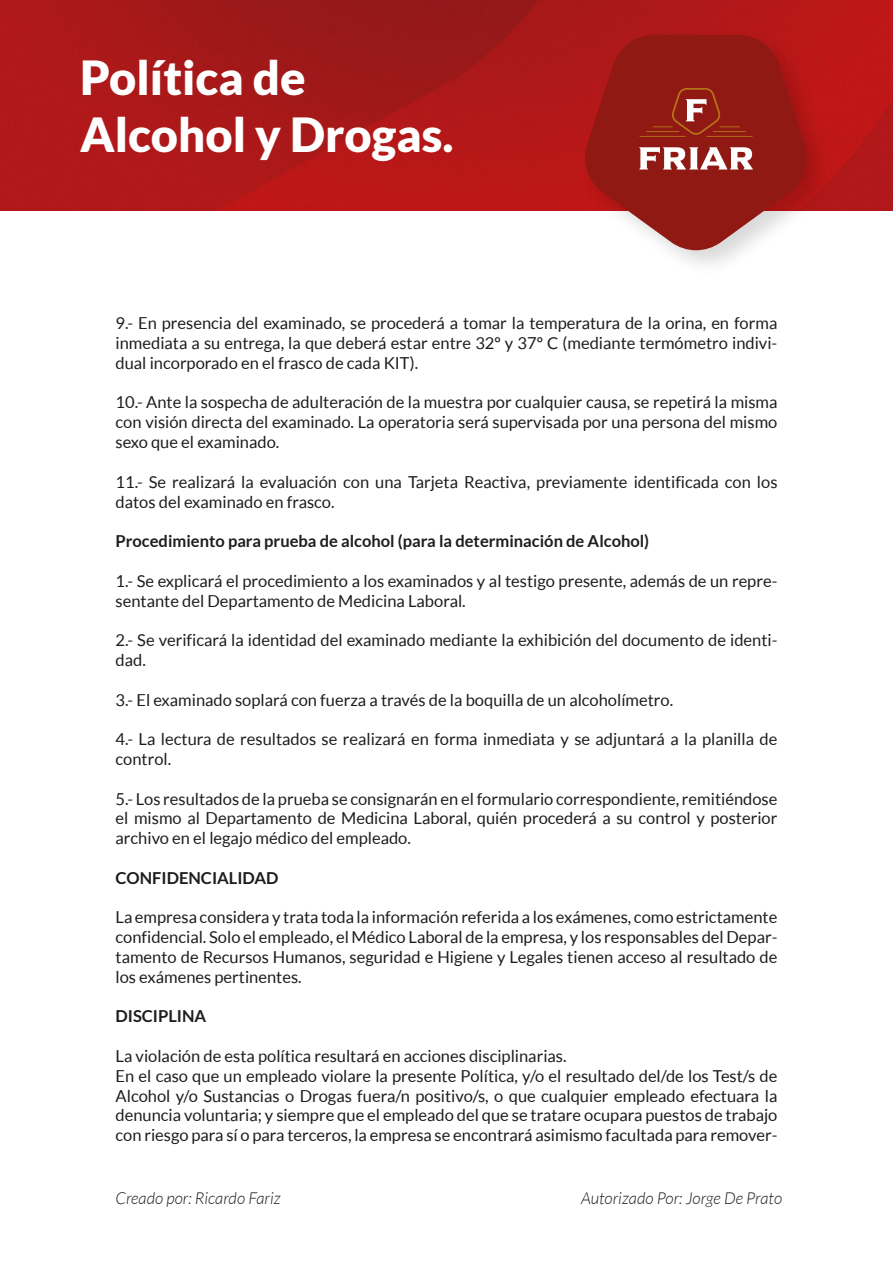
<style>
.page{position:relative;width:893px;height:1263px;background:#fff}
.page>*{position:absolute;margin:0;border:0;box-sizing:border-box;transform-origin:0 0}
.t1{font:900 46.95px/56.4px "Lato";color:#fff}
.t2{font:16.5px/19.8px "Lato";color:#1d1d1b}
.t3{font:700 16.5px "Lato";color:#1d1d1b}
.t4{font:italic 300 16.5px "Lato";color:#1d1d1b}
</style>
<div class="page">
<img style="left:0;top:0;width:893px;height:211px">
<img style="left:573px;top:23px;width:267px;height:242px">
<svg style="left:584px;top:35px;width:224px;height:215px;background:#a33733"></svg>
<svg style="left:639px;top:147px;width:114px;height:23px"></svg>
<svg style="left:639px;top:88px;width:114px;height:49px;background:#972a1d"></svg>
<h1 class="t1" style="left:80px;top:49px;width:375px">Política de<br>Alcohol y Drogas.</h1>
<p class="t2" style="left:116px;top:313px;width:663px;text-align:justify">9.- En presencia del examinado, se procederá a tomar la temperatura de la orina, en forma inmediata a su entrega, la que deberá estar entre 32º y 37º C (mediante termómetro indivi&shy;dual incorporado en el frasco de cada KIT).</p>
<p class="t2" style="left:116px;top:392px;width:663px;text-align:justify">10.- Ante la sospecha de adulteración de la muestra por cualquier causa, se repetirá la misma con visión directa del examinado. La operatoria será supervisada por una persona del mismo sexo que el examinado.</p>
<p class="t2" style="left:116px;top:472px;width:663px">11.- Se realizará la evaluación con una Tarjeta Reactiva, previamente identificada con los datos del examinado en frasco.</p>
<p class="t3" style="left:116px;top:532px;width:535px">Procedimiento para prueba de alcohol (para la determinación de Alcohol)</p>
<p class="t2" style="left:116px;top:571px;width:663px">1.- Se explicará el procedimiento a los examinados y al testigo presente, además de un repre&shy;sentante del Departamento de Medicina Laboral.</p>
<p class="t2" style="left:116px;top:630px;width:663px">2.- Se verificará la identidad del examinado mediante la exhibición del documento de identi&shy;dad.</p>
<p class="t2" style="left:116px;top:689px;width:559px">3.- El examinado soplará con fuerza a través de la boquilla de un alcoholímetro.</p>
<p class="t2" style="left:116px;top:729px;width:663px">4.- La lectura de resultados se realizará en forma inmediata y se adjuntará a la planilla de control.</p>
<p class="t2" style="left:116px;top:788px;width:663px;text-align:justify">5.- Los resultados de la prueba se consignarán en el formulario correspondiente, remitiéndose el mismo al Departamento de Medicina Laboral, quién procederá a su control y posterior archivo en el legajo médico del empleado.</p>
<p class="t3" style="left:116px;top:868px;width:165px">CONFIDENCIALIDAD</p>
<p class="t2" style="left:116px;top:907px;width:663px;text-align:justify">La empresa considera y trata toda la información referida a los exámenes, como estrictamente confidencial. Solo el empleado, el Médico Laboral de la empresa, y los responsables del Depar&shy;tamento de Recursos Humanos, seguridad e Higiene y Legales tienen acceso al resultado de los exámenes pertinentes.</p>
<p class="t3" style="left:116px;top:1007px;width:92px">DISCIPLINA</p>
<p class="t2" style="left:116px;top:1046px;width:663px">La violación de esta política resultará en acciones disciplinarias.<br>En el caso que un empleado violare la presente Política, y/o el resultado del/de los Test/s de Alcohol y/o Sustancias o Drogas fuera/n positivo/s, o que cualquier empleado efectuara la denuncia voluntaria; y siempre que el empleado del que se tratare ocupara puestos de trabajo con riesgo para sí o para terceros, la empresa se encontrará asimismo facultada para remover-</p>
<p class="t4" style="left:116px;top:1189px;width:167px">Creado por: Ricardo Fariz</p>
<p class="t4" style="left:581px;top:1189px;width:203px">Autorizado Por: Jorge De Prato</p>
</div>
